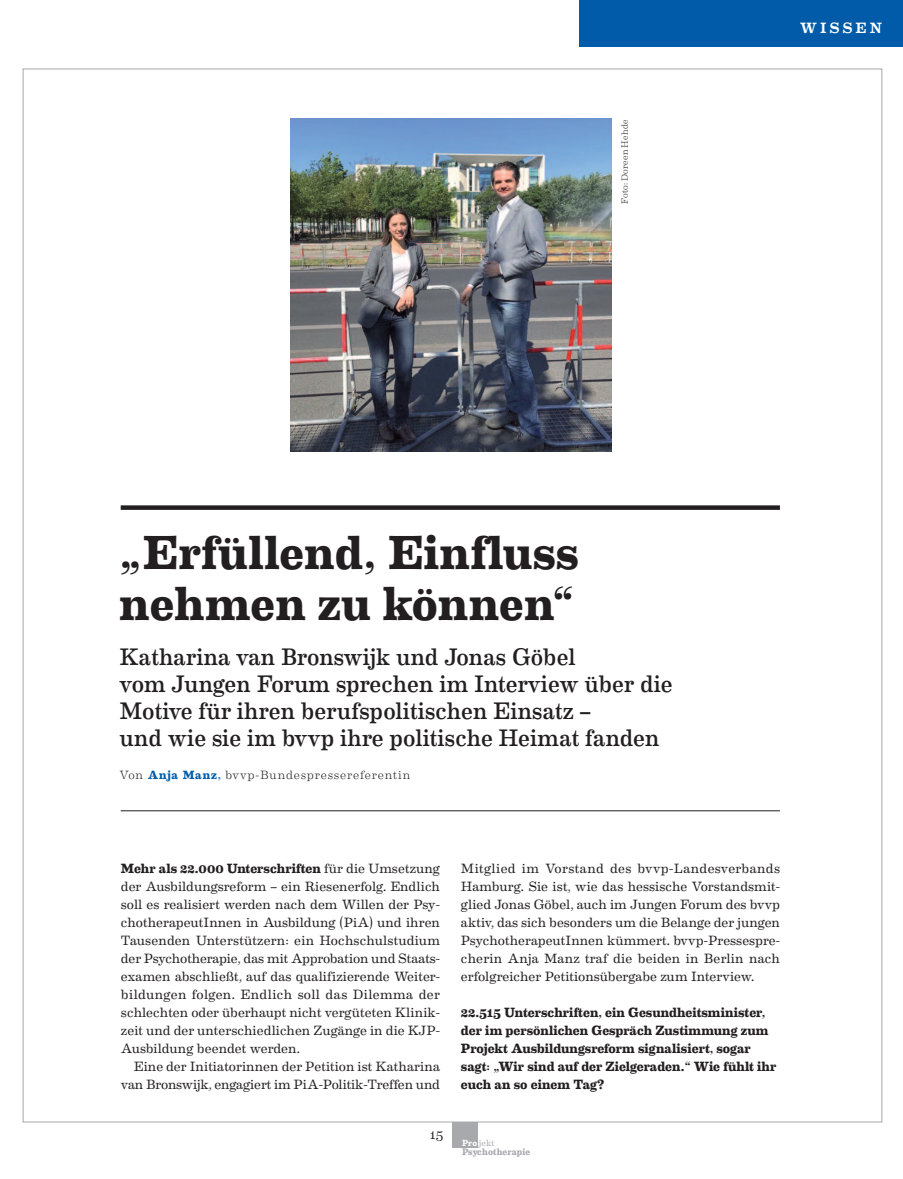
<style>
.page{position:relative;width:903px;height:1179px;background:#fff}
.page>*{position:absolute;margin:0;border:0;box-sizing:border-box;transform-origin:0 0}
.t1{font:700 48px/51px "Eames Century Modern";letter-spacing:.01em;color:#231f20}
.t2{font:24px/27px "Eames Century Modern";letter-spacing:.005em;color:#231f20}
.t3{font:500 15px "Eames Century Modern";letter-spacing:.2em;color:#fff}
.t4{font:13.5px/18px "Eames Century Modern";letter-spacing:-.005em;color:#231f20;text-align:justify}
.t5{font:700 13.5px/18px "Eames Century Modern";color:#231f20}
.t6{font:300 12px "Eames Century Modern";letter-spacing:.065em;color:#231f20}
.t7{font:700 9.45px "Eames Century Modern";letter-spacing:.01em;color:#a8a9ad}
.t8{font:300 9px "Eames Century Modern";letter-spacing:.01em;color:#231f20}
.t9{font:9px "Eames Century Modern";color:#a8a9ad}
.s1{font-weight:700;color:#015ba9}
.s2{font-weight:700}
.s3{font-weight:700;color:#fff}
</style>
<div class="page">
<div style="left:452px;top:1122px;width:25px;height:25px;background:#a8a9ad"></div>
<div style="left:579px;top:0;width:323px;height:47px;background:#015ba9"></div>
<hr style="left:121px;top:810px;width:658px;height:1px;background:#231f20">
<div style="left:121px;top:505px;width:658px;height:5px;background:#231f20"></div>
<img style="left:290px;top:118px;width:321px;height:333px">
<p class="t8" style="left:621px;top:204px;width:86px;rotate:-90deg">Foto: Doreen Hehde</p>
<p class="t3" style="left:799px;top:23px;width:84px">WISSEN</p>
<h1 class="t1" style="left:120px;top:531px;width:460px">„Erfüllend, Einfluss nehmen zu können“</h1>
<h2 class="t2" style="left:120px;top:645px;width:554px">Katharina van Bronswijk und Jonas Göbel<br>vom Jungen Forum sprechen im Interview über die Motive für ihren berufspolitischen Einsatz –<br>und wie sie im bvvp ihre politische Heimat fanden</h2>
<p class="t6" style="left:120px;top:771px;width:292px">Von <span class="s1">Anja Manz,</span> bvvp-Bundespressereferentin</p>
<p class="t4" style="left:121px;top:860px;width:320px"><span class="s2">Mehr als 22.000 Unterschriften</span> für die Umsetzung der Ausbildungsreform – ein Riesenerfolg. Endlich soll es realisiert werden nach dem Willen der Psy&shy;chotherapeutInnen in Ausbildung (PiA) und ihren Tausenden Unterstützern: ein Hochschulstudium der Psychotherapie, das mit Approbation und Staats&shy;examen abschließt, auf das qualifizierende Weiter&shy;bildungen folgen. Endlich soll das Dilemma der schlechten oder überhaupt nicht vergüteten Klinik&shy;zeit und der unterschiedlichen Zugänge in die KJP-Ausbildung beendet werden.</p>
<p class="t4" style="left:121px;top:1058px;width:320px;text-align:right">Eine der Initiatorinnen der Petition ist Katharina van Bronswijk, engagiert im PiA-Politik-Treffen und</p>
<p class="t4" style="left:430px;top:1126px;width:15px">15</p>
<p class="t4" style="left:461px;top:860px;width:320px">Mitglied im Vorstand des bvvp-Landesverbands Hamburg. Sie ist, wie das hessische Vorstandsmit&shy;glied Jonas Göbel, auch im Jungen Forum des bvvp aktiv, das sich besonders um die Belange der jungen PsychotherapeutInnen kümmert. bvvp-Pressespre&shy;cherin Anja Manz traf die beiden in Berlin nach erfolgreicher Petitionsübergabe zum Interview.</p>
<p class="t5" style="left:461px;top:1004px;width:317px">22.515 Unterschriften, ein Gesundheitsminister, der im persönlichen Gespräch Zustimmung zum Projekt Ausbildungsreform signalisiert, sogar sagt: „Wir sind auf der Zielgeraden.“ Wie fühlt ihr euch an so einem Tag?</p>
<p class="t9" style="left:462px;top:1139px;width:34px"><span class="s3">Pro</span> jekt</p>
<p class="t7" style="left:462px;top:1148px;width:70px">Psychotherapie</p>
</div>
